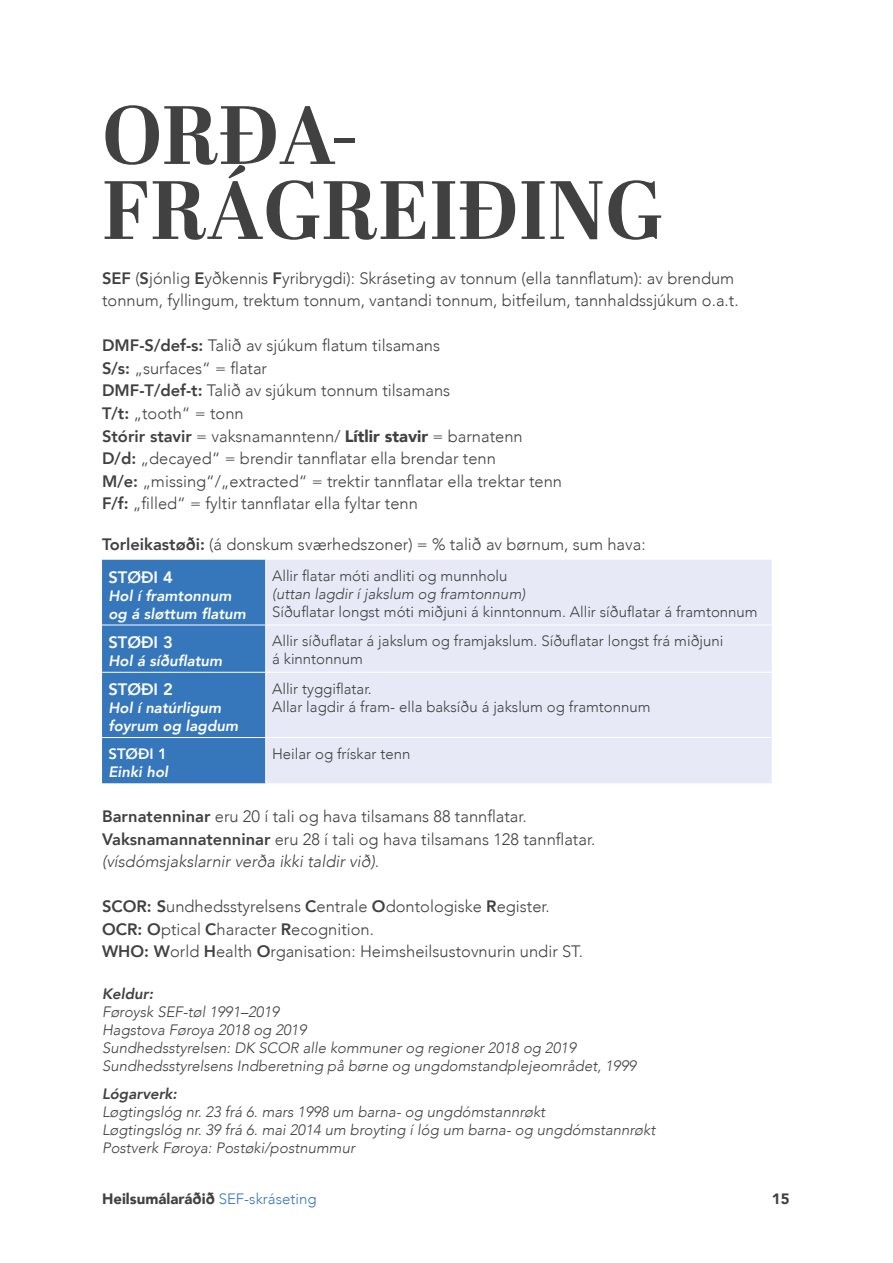
<style>
.page{position:relative;width:893px;height:1263px;background:#fff}
.page>*{position:absolute;margin:0;border:0;box-sizing:border-box;transform-origin:0 0}
.t1{font:700 82.5px/75px "Abril Display";color:#414142}
.t2{font:300 16.5px/22.5px "Avenir";color:#414142}
.t3{font:800 16.5px "Avenir";color:#fff}
.t4{font:italic 300 15px/18px "Avenir";color:#414142}
.t5{font:300 15px/18px "Avenir";color:#414142}
.t6{font:italic 800 15px/18px "Avenir";color:#fff}
.t7{font:900 15px "Avenir";color:#414142}
.t8{font:italic 800 15px "Avenir";color:#414142}
.t9{font:800 15px "Avenir";color:#fff}
.s1{font-weight:800}
.s2{font-weight:900}
.s3{font-weight:800;color:#fff}
.s4{font-style:italic}
.s5{font-weight:300;color:#3677bc}
</style>
<div class="page">
<div style="left:102px;top:560px;width:163px;height:223px;background:#3677bc"></div>
<div style="left:266px;top:560px;width:506px;height:223px;background:#e7eaf6"></div>
<hr style="left:102px;top:625px;width:164px;height:1px;background:#fff">
<hr style="left:266px;top:625px;width:506px;height:1px;background:#fff">
<hr style="left:102px;top:672px;width:164px;height:1px;background:#fff">
<hr style="left:266px;top:672px;width:506px;height:1px;background:#fff">
<hr style="left:102px;top:737px;width:164px;height:1px;background:#fff">
<hr style="left:266px;top:737px;width:506px;height:1px;background:#fff">
<h1 class="t1" style="left:102px;top:102px;width:563px">ORÐA-<br>FRÁGREIÐING</h1>
<p class="t2" style="left:102px;top:267px;width:638px"><span class="s1">SEF</span> (<span class="s1">S</span>jónlig <span class="s1">E</span>yðkennis <span class="s1">F</span>yribrygdi): Skráseting av tonnum (ella tannflatum): av brendum tonnum, fyllingum, trektum tonnum, vantandi tonnum, bitfeilum, tannhaldssjúkum o.a.t.</p>
<p class="t2" style="left:102px;top:335px;width:462px"><span class="s1">DMF-S/def-s:</span> Talið av sjúkum flatum tilsamans<br><span class="s1">S/s:</span> „surfaces“ = flatar<br><span class="s1">DMF-T/def-t:</span> Talið av sjúkum tonnum tilsamans<br><span class="s1">T/t:</span> „tooth“ = tonn<br><span class="s1">Stórir stavir</span> = vaksnamanntenn/ <span class="s2">Lítlir stavir</span> = barnatenn<br><span class="s1">D/d:</span> „decayed“ = brendir tannflatar ella brendar tenn<br><span class="s1">M/e:</span> „missing“/„extracted“ = trektir tannflatar ella trektar tenn <span class="s1">F/f:</span> „filled“ = fyltir tannflatar ella fyltar tenn</p>
<p class="t2" style="left:108px;top:527px;width:539px;line-height:33.2px;text-indent:-6px"><span class="s1">Torleikastøði:</span> (á donskum sværhedszoner) = % talið av børnum, sum hava:<br><span class="s3">STØÐI 4</span></p>
<p class="t6" style="left:108px;top:586px;width:139px">Hol í framtonnum og á sløttum flatum</p>
<p class="t5" style="left:272px;top:567px;width:237px">Allir flatar móti andliti og munnholu</p>
<p class="t4" style="left:272px;top:585px;width:255px">(uttan lagdir í jakslum og framtonnum)</p>
<p class="t5" style="left:272px;top:603px;width:487px">Síðuflatar longst móti miðjuni á kinntonnum. Allir síðuflatar á framtonnum</p>
<p class="t3" style="left:108px;top:629px;width:66px">STØÐI 3</p>
<p class="t6" style="left:108px;top:652px;width:115px">Hol á síðuflatum</p>
<p class="t5" style="left:272px;top:632px;width:453px">Allir síðuflatar á jakslum og framjakslum. Síðuflatar longst frá miðjuni á kinntonnum</p>
<p class="t3" style="left:108px;top:676px;width:66px">STØÐI 2</p>
<p class="t6" style="left:108px;top:699px;width:131px">Hol í natúrligum foyrum og lagdum</p>
<p class="t5" style="left:272px;top:679px;width:380px">Allir tyggiflatar.<br>Allar lagdir á fram- ella baksíðu á jakslum og framtonnum</p>
<p class="t9" style="left:108px;top:742px;width:60px">STØÐI 1</p>
<p class="t6" style="left:108px;top:763px;width:61px">Einki hol</p>
<p class="t5" style="left:272px;top:745px;width:140px">Heilar og frískar tenn</p>
<p class="t2" style="left:102px;top:805px;width:495px"><span class="s1">Barnatenninar</span> eru 20 í tali og hava tilsamans 88 tannflatar.<br><span class="s1">Vaksnamannatenninar</span> eru 28 í tali og hava tilsamans 128 tannflatar. <span class="s4">(vísdómsjakslarnir verða ikki taldir við).</span></p>
<p class="t2" style="left:102px;top:895px;width:483px"><span class="s1">SCOR: S</span>undhedsstyrelsens <span class="s1">C</span>entrale <span class="s1">O</span>dontologiske <span class="s1">R</span>egister.<br><span class="s1">OCR: O</span>ptical <span class="s1">C</span>haracter <span class="s1">R</span>ecognition.<br><span class="s1">WHO: W</span>orld <span class="s1">H</span>ealth <span class="s1">O</span>rganisation: Heimsheilsustovnurin undir ST.</p>
<p class="t8" style="left:102px;top:985px;width:53px">Keldur:</p>
<p class="t4" style="left:102px;top:1003px;width:536px">Føroysk SEF-tøl 1991–2019<br>Hagstova Føroya 2018 og 2019<br>Sundhedsstyrelsen: DK SCOR alle kommuner og regioner 2018 og 2019<br>Sundhedsstyrelsens Indberetning på børne og ungdomstandplejeområdet, 1999</p>
<p class="t8" style="left:102px;top:1085px;width:77px">Lógarverk:</p>
<p class="t4" style="left:102px;top:1103px;width:555px">Løgtingslóg nr. 23 frá 6. mars 1998 um barna- og ungdómstannrøkt<br>Løgtingslóg nr. 39 frá 6. mai 2014 um broyting í lóg um barna- og ungdómstannrøkt<br>Postverk Føroya: Postøki/postnummur</p>
<p class="t7" style="left:102px;top:1186px;width:216px">Heilsumálaráðið <span class="s5">SEF-skráseting</span></p>
<p class="t7" style="left:772px;top:1186px;width:19px">15</p>
</div>
